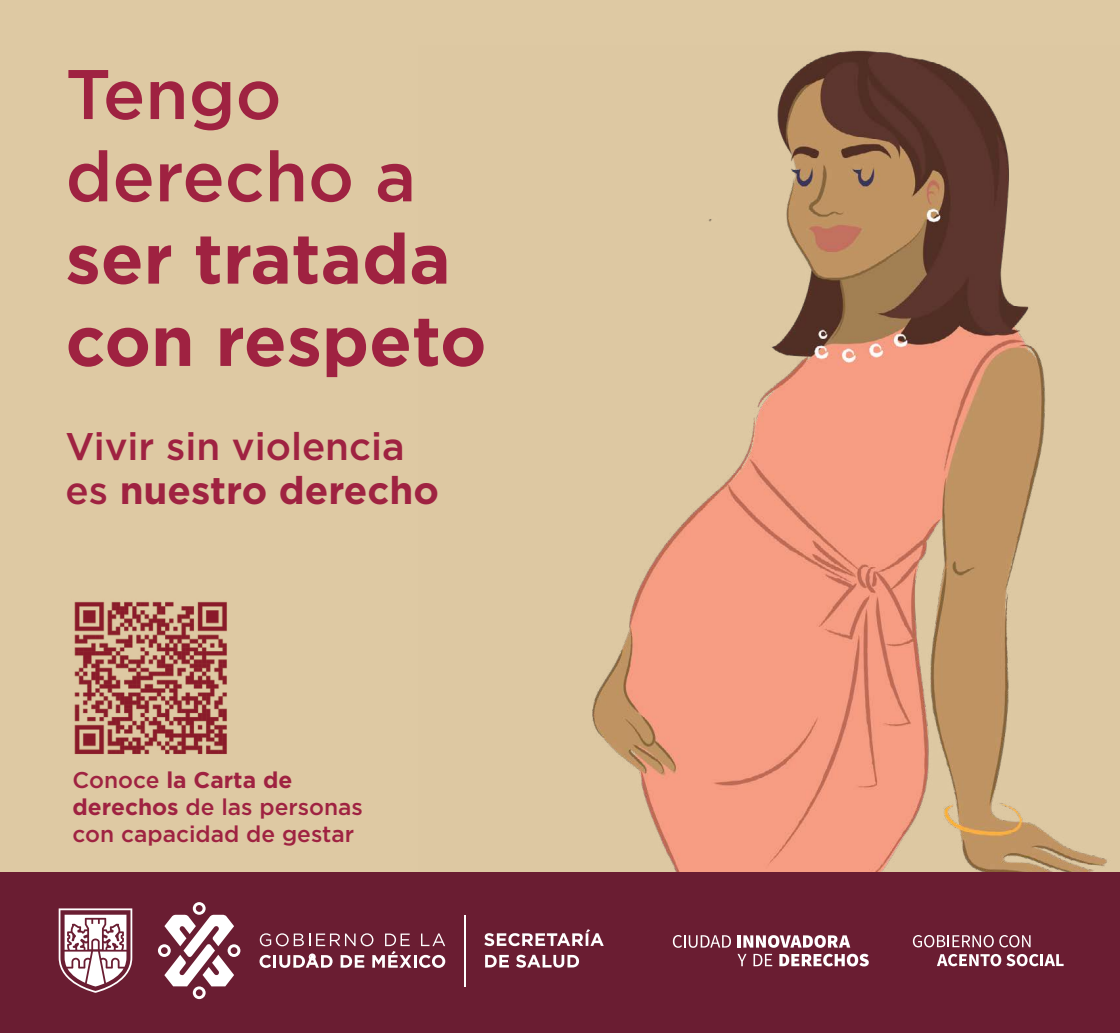
<style>
.page{position:relative;width:1120px;height:1033px;background:#fff}
.page>*{position:absolute;margin:0;border:0;box-sizing:border-box;transform-origin:0 0}
.t1{font:700 70px/82.2px "Gotham";color:#9f2241}
.t2{font:500 70px/82.2px "Gotham";color:#9f2241}
.t3{font:500 38.5px/43.8px "Gotham";color:#9f2241}
.t4{font:500 22.75px/27.1px "Gotham";color:#9f2241}
.s1{font-weight:700}
</style>
<div class="page">
<div style="left:0;top:0;width:1120px;height:903px;background:#dec9a3"></div>
<img style="left:592px;top:50px;width:515px;height:822px">
<div style="left:0;top:872px;width:1120px;height:160px;background:#6a1d32"></div>
<svg style="left:484px;top:929px;width:120px;height:17px"></svg>
<svg style="left:485px;top:954px;width:24px;height:13px"></svg>
<svg style="left:516px;top:954px;width:63px;height:13px"></svg>
<hr style="left:465px;top:914px;width:1px;height:72px;background:#fff">
<svg style="left:158px;top:902px;width:82px;height:97px"></svg>
<svg style="left:59px;top:908px;width:73px;height:84px"></svg>
<svg style="left:260px;top:933px;width:185px;height:34px"></svg>
<svg style="left:673px;top:935px;width:58px;height:12px"></svg>
<svg style="left:738px;top:935px;width:112px;height:12px"></svg>
<svg style="left:738px;top:953px;width:9px;height:13px"></svg>
<svg style="left:754px;top:953px;width:18px;height:13px"></svg>
<svg style="left:779px;top:953px;width:90px;height:13px"></svg>
<svg style="left:913px;top:935px;width:118px;height:12px"></svg>
<svg style="left:937px;top:954px;width:127px;height:12px"></svg>
<img style="left:74px;top:601px;width:153px;height:153px">
<h1 class="t2" style="left:66px;top:52px;width:352px">Tengo derecho a</h1>
<h1 class="t1" style="left:66px;top:217px;width:422px">ser tratada con respeto</h1>
<h2 class="t3" style="left:66px;top:424px;width:375px">Vivir sin violencia es <span class="s1">nuestro derecho</span></h2>
<p class="t4" style="left:73px;top:765px;width:292px">Conoce <span class="s1">la Carta de derechos</span> de las personas con capacidad de gestar</p>
</div>
